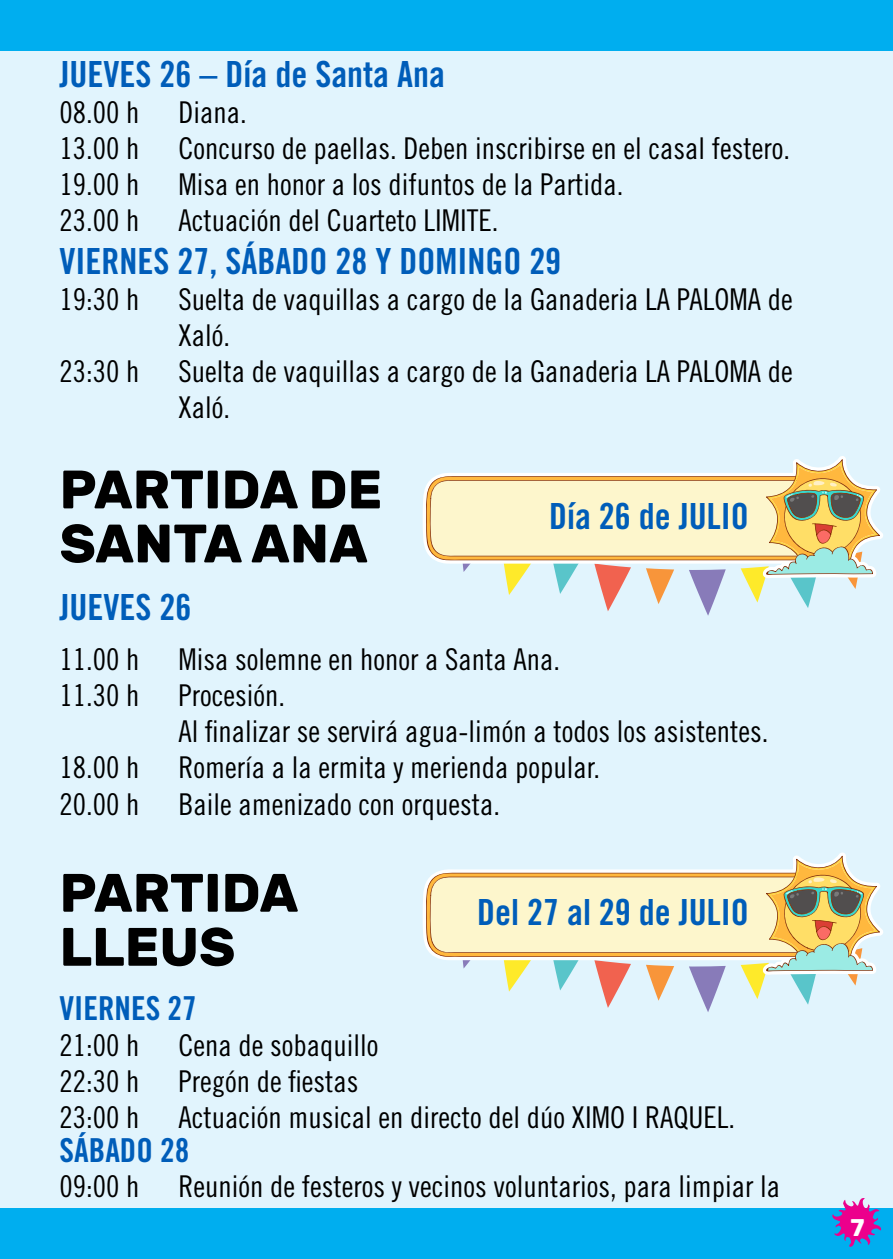
<style>
.page{position:relative;width:893px;height:1259px;background:#fff}
.page>*{position:absolute;margin:0;border:0;box-sizing:border-box;transform-origin:0 0}
.t1{font:700 54px/54px "Rubik";color:#000}
.t2{font:36px "Trade Gothic Bold Cond Twenty";color:#005db9}
.t3{font:33px "Trade Gothic Bold Cond Twenty";color:#005db9}
.t4{font:30px/36px "Trade Gothic Cond Eighteen";color:#000}
.t5{font:700 24px "Rubik";color:#fff}
</style>
<div class="page">
<div style="left:0;top:0;width:893px;height:1222px;background:#e1f4fd"></div>
<div style="left:0;top:1208px;width:893px;height:51px;background:#00aeef"></div>
<div style="left:0;top:0;width:893px;height:51px;background:#00aeef"></div>
<svg style="left:832px;top:1198px;width:49px;height:48px"></svg>
<svg style="left:425px;top:459px;width:455px;height:103px;background:#ede2b8"></svg>
<svg style="left:423px;top:562px;width:460px;height:381px"></svg>
<svg style="left:425px;top:855px;width:455px;height:157px"></svg>
<p class="t2" style="left:60px;top:52px;width:387px">JUEVES 26 – Día de Santa Ana</p>
<p class="t4" style="left:60px;top:94px;width:189px">08.00 h Diana.<br>13.00 h</p>
<p class="t4" style="left:60px;top:130px;width:732px;text-indent:119px">Concurso de paellas. Deben inscribirse en el casal festero.<br>19.00 h Misa en honor a los difuntos de la Partida.<br>23.00 h Actuación del Cuarteto LIMITE</p>
<p class="t4" style="left:492px;top:202px;width:8px">.</p>
<p class="t2" style="left:60px;top:240px;width:503px">VIERNES 27, SÁBADO 28 Y DOMINGO 29</p>
<p class="t4" style="left:60px;top:281px;width:671px">19:30 h Suelta de vaquillas a cargo de la Ganaderia LA PALOMA</p>
<p class="t4" style="left:768px;top:281px;width:26px">de</p>
<p class="t4" style="left:60px;top:317px;width:671px;text-indent:119px">Xaló.<br>23:30 h Suelta de vaquillas a cargo de la Ganaderia LA PALOMA</p>
<p class="t4" style="left:768px;top:353px;width:26px">de</p>
<p class="t4" style="left:179px;top:389px;width:53px">Xaló.</p>
<h1 class="t1" style="left:60px;top:463px;width:324px">PARTIDA DE<br>SANTA ANA</h1>
<p class="t2" style="left:60px;top:585px;width:133px">JUEVES 26</p>
<p class="t4" style="left:60px;top:641px;width:502px">11.00 h Misa solemne en honor a Santa Ana.<br>11.30 h Procesión.<br>A</p>
<p class="t2" style="left:549px;top:494px;width:201px">Día 26 de JULIO</p>
<p class="t4" style="left:60px;top:713px;width:710px;text-indent:132px">l finalizar se servirá agua-limón a todos los asistentes.<br>18.00 h Romería a la ermita y merienda popular.<br>20.00 h Baile amenizado con orquesta.</p>
<h1 class="t1" style="left:60px;top:866px;width:239px">PARTIDA<br>LLEUS</h1>
<p class="t3" style="left:60px;top:988px;width:139px">VIERNES 27</p>
<p class="t4" style="left:60px;top:1026px;width:81px">21:00 h</p>
<p class="t2" style="left:477px;top:890px;width:273px">Del 27 al 29 de JULIO</p>
<p class="t4" style="left:60px;top:1026px;width:601px;text-indent:119px">Cena de sobaquillo<br>22:30 h Pregón de fiestas<br>23:00 h Actuación musical en directo del dúo XIMO I RAQUE</p>
<p class="t4" style="left:717px;top:1098px;width:20px">L.</p>
<p class="t3" style="left:60px;top:1130px;width:132px">SÁBADO 28</p>
<p class="t4" style="left:60px;top:1167px;width:722px">09:00 h Reunión de festeros y vecinos voluntarios, para limpiar la</p>
<p class="t5" style="left:850px;top:1213px;width:16px">7</p>
</div>
